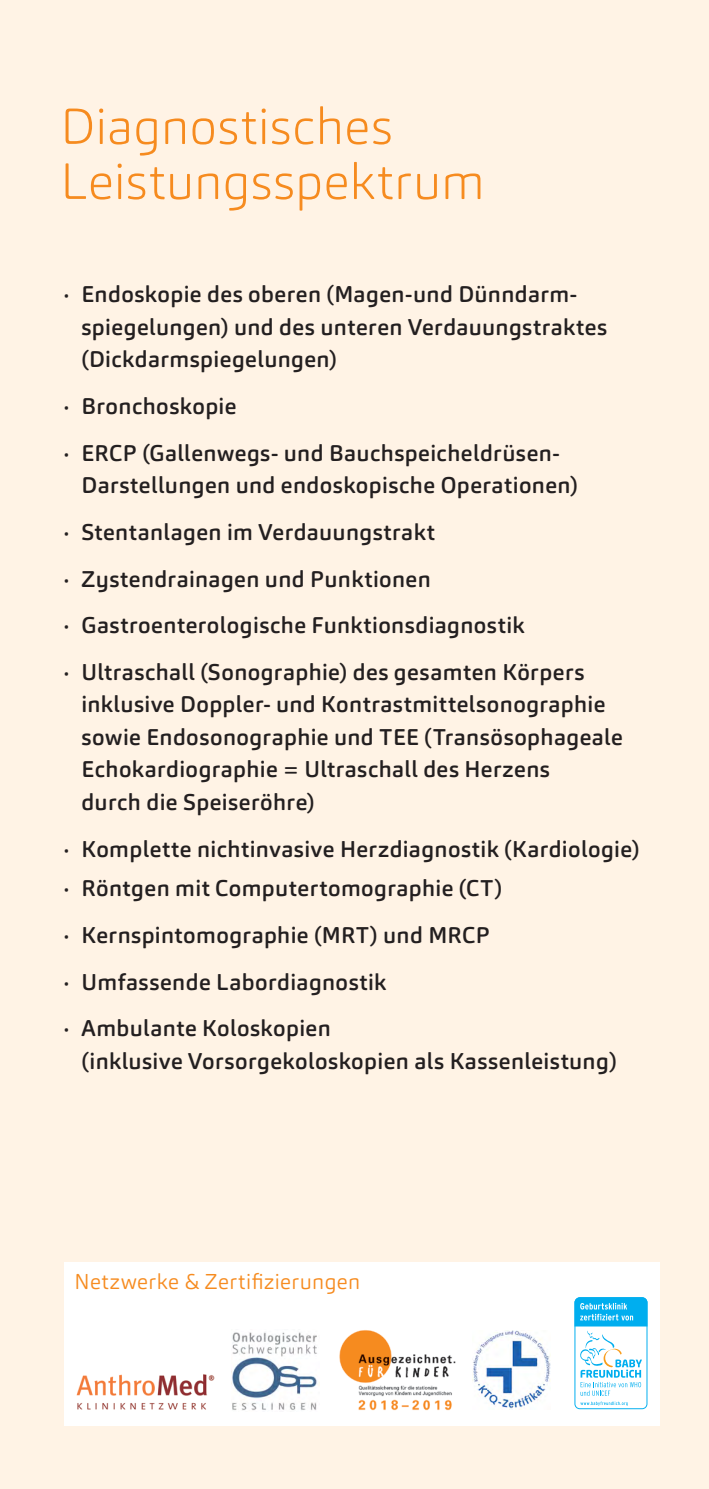
<style>
.page{position:relative;width:709px;height:1489px;background:#fff}
.page>*{position:absolute;margin:0;border:0;box-sizing:border-box;transform-origin:0 0}
.t1{font:200 50px/55px "Carnas";letter-spacing:.015em;color:#f68b1f}
.t2{font:500 22.5px/46.8px "Carnas";letter-spacing:.02em;color:#231f20}
.t3{font:300 21.25px "Carnas";letter-spacing:.02em;color:#f68b1f}
</style>
<div class="page">
<div style="left:0;top:0;width:709px;height:1488px;background:#fff3e5"></div>
<div style="left:64px;top:1261px;width:595px;height:163px;background:#fff"></div>
<img style="left:472px;top:1330px;width:78px;height:79px">
<img style="left:339px;top:1330px;width:117px;height:81px">
<img style="left:231px;top:1332px;width:89px;height:79px">
<svg style="left:574px;top:1297px;width:73px;height:111px"></svg>
<img style="left:76px;top:1374px;width:139px;height:36px">
<h1 class="t1" style="left:60px;top:99px;width:426px">Diagnostisches<br>Leistungsspektrum</h1>
<p class="t2" style="left:81px;top:278px;width:527px;line-height:32.5px;text-indent:-18px">· Endoskopie des oberen (Magen-und Dünndarm&shy;spiegelungen) und des unteren Verdauungstraktes (Dickdarmspiegelungen)</p>
<p class="t2" style="left:64px;top:382px;width:497px">· Bronchoskopie<br>· ERCP (Gallenwegs- und Bauchspeicheldrüsen-</p>
<p class="t2" style="left:64px;top:462px;width:522px;text-indent:18px">Darstellungen und endoskopische Operationen) · Stentanlagen im Verdauungstrakt<br>· Zystendrainagen und Punktionen<br>· Gastroenterologische Funktionsdiagnostik<br>· Ultraschall (Sonographie) des gesamten Körpers</p>
<p class="t2" style="left:81px;top:688px;width:543px;line-height:32.5px">inklusive Doppler- und Kontrastmittelsonographie sowie Endosonographie und TEE (Transösophageale Echokardiographie = Ultraschall des Herzens<br>durch die Speiseröhre)</p>
<p class="t2" style="left:64px;top:829px;width:577px;line-height:39.5px">· Komplette nichtinvasive Herzdiagnostik (Kardiologie) · Röntgen mit Computertomographie (CT)</p>
<p class="t2" style="left:64px;top:911px;width:428px">· Kernspintomographie (MRT) und MRCP · Umfassende Labordiagnostik<br>· Ambulante Koloskopien</p>
<p class="t2" style="left:81px;top:1037px;width:537px">(inklusive Vorsorgekoloskopien als Kassenleistung)</p>
<p class="t3" style="left:74px;top:1267px;width:287px">Netzwerke &amp; Zertifizierungen</p>
</div>
